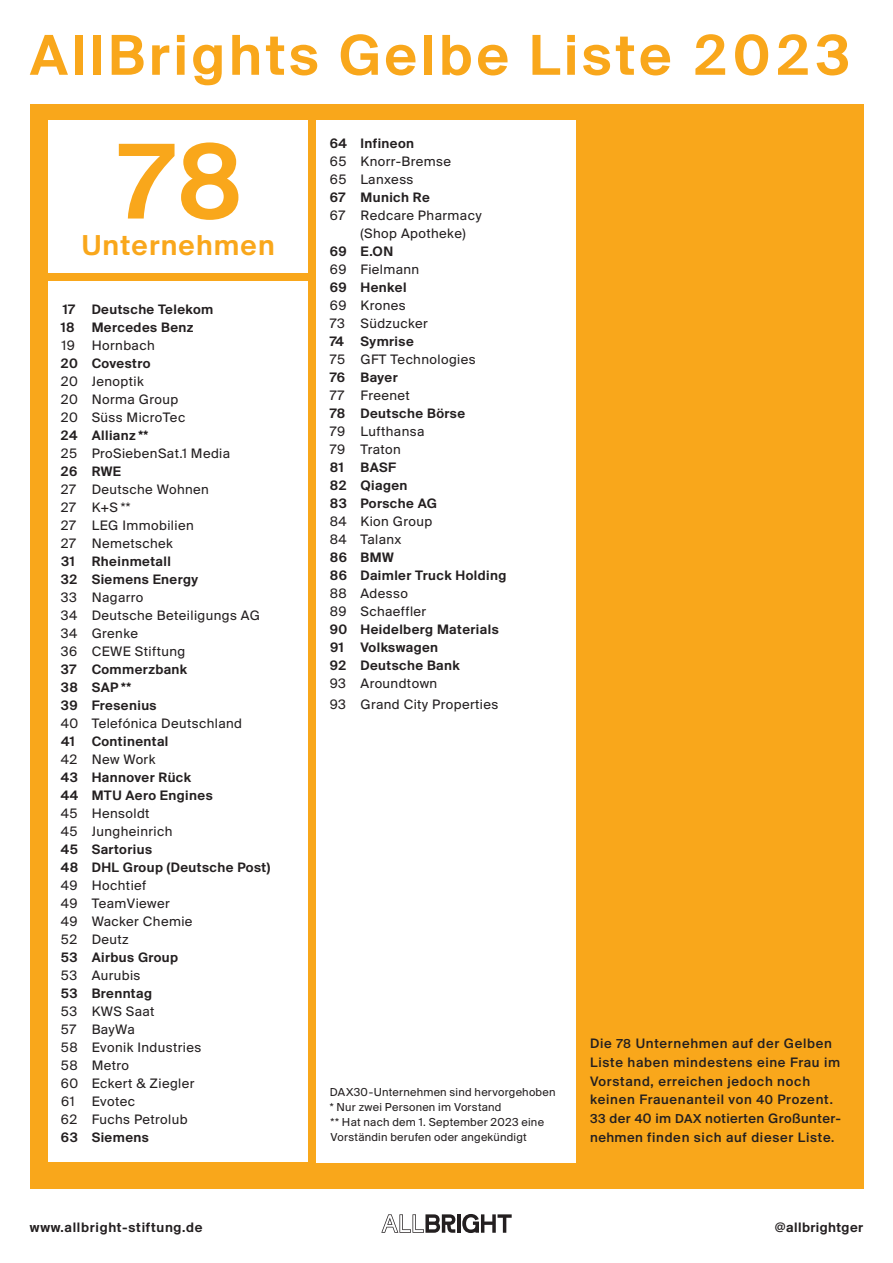
<style>
.page{position:relative;width:893px;height:1263px;background:#fff}
.page>*{position:absolute;margin:0;border:0;box-sizing:border-box;transform-origin:0 0}
.t1{font:112.5px "Suisse BP Intl Antique";color:#f9a71b}
.t2{font:60px "Suisse BP Intl Antique";letter-spacing:.06em;color:#f9a71b}
.t3{font:30px "Suisse BP Intl Antique";letter-spacing:.04em;color:#f9a71b}
.t4{font:14.25px/18px "Suisse BP Intl";letter-spacing:.03em;color:#231f20}
.t5{font:14.25px/18px "Suisse BP Intl Antique";letter-spacing:.03em;color:#231f20}
.t6{font:500 14.25px/18.8px "Suisse BP Intl";letter-spacing:.05em;color:#231f20}
.t7{font:14.25px "Suisse BP Intl Antique";letter-spacing:.05em;color:#231f20}
.t8{font:12px/15px "Suisse BP Intl";letter-spacing:.02em;color:#231f20}
.s1{font-size:13.5px}
</style>
<div class="page">
<div style="left:30px;top:104px;width:833px;height:1084px;background:#f9a71b"></div>
<div style="left:48px;top:281px;width:260px;height:881px;background:#fff"></div>
<div style="left:316px;top:120px;width:259px;height:1042px;background:#fff"></div>
<div style="left:48px;top:120px;width:260px;height:152px;background:#fff"></div>
<hr style="left:457px;top:1214px;width:4px;height:19px;background:#231f20">
<svg style="left:381px;top:1214px;width:74px;height:19px"></svg>
<svg style="left:462px;top:1214px;width:50px;height:19px"></svg>
<h2 class="t2" style="left:30px;top:19px;width:822px">AllBrights Gelbe Liste 2023</h2>
<h1 class="t1" style="left:111px;top:115px;width:135px">78</h1>
<h3 class="t3" style="left:82px;top:227px;width:194px">Unternehmen</h3>
<p class="t5" style="left:61px;top:300px;width:154px">17 Deutsche Telekom<br>18 Mercedes Benz</p>
<p class="t4" style="left:61px;top:336px;width:95px">19 Hornbach</p>
<p class="t5" style="left:61px;top:354px;width:91px">20 Covestro</p>
<p class="t4" style="left:61px;top:372px;width:126px">20 Jenoptik<br>20 Norma Group<br>20 Süss MicroTec</p>
<p class="t5" style="left:61px;top:426px;width:89px">24 Allianz **</p>
<p class="t4" style="left:61px;top:444px;width:171px">25 ProSiebenSat.1 Media</p>
<p class="t5" style="left:61px;top:462px;width:62px">26 RWE</p>
<p class="t4" style="left:61px;top:480px;width:149px">27 Deutsche Wohnen<br>27 K+S **<br>27 LEG Immobilien<br>27 Nemetschek</p>
<p class="t5" style="left:61px;top:552px;width:139px">31 Rheinmetall<br>32 Siemens Energy</p>
<p class="t4" style="left:61px;top:588px;width:201px">33 Nagarro<br>34 Deutsche Beteiligungs AG<br>34 Grenke<br>36 CEWE Stiftung</p>
<p class="t5" style="left:61px;top:660px;width:128px">37 Commerzbank<br>38 SAP **<br>39 Fresenius</p>
<p class="t4" style="left:61px;top:714px;width:183px">40 Telefónica Deutschland</p>
<p class="t5" style="left:61px;top:732px;width:109px">41 Continental</p>
<p class="t4" style="left:61px;top:750px;width:96px">42 New Work</p>
<p class="t5" style="left:61px;top:768px;width:153px">43 Hannover Rück<br>44 MTU Aero Engines</p>
<p class="t4" style="left:61px;top:804px;width:113px">45 Hensoldt<br>45 Jungheinrich</p>
<p class="t5" style="left:61px;top:840px;width:211px">45 Sartorius<br>48 DHL Group (Deutsche Post)</p>
<p class="t4" style="left:61px;top:876px;width:133px">49 Hochtief<br>49 TeamViewer<br>49 Wacker Chemie<br>52 Deutz</p>
<p class="t5" style="left:61px;top:948px;width:119px">53 Airbus Group</p>
<p class="t4" style="left:61px;top:966px;width:81px">53 Aurubis</p>
<p class="t5" style="left:61px;top:984px;width:93px">53 Brenntag</p>
<p class="t4" style="left:61px;top:1002px;width:142px">53 KWS Saat<br>57 BayWa<br>58 Evonik Industries<br>58 Metro<br>60 Eckert &amp; Ziegler<br>61 Evotec<br>62 Fuchs Petrolub</p>
<p class="t5" style="left:61px;top:1128px;width:89px">63 Siemens</p>
<p class="t5" style="left:330px;top:134px;width:86px">64 Infineon</p>
<p class="t4" style="left:330px;top:152px;width:123px">65 Knorr-Bremse<br>65 Lanxess</p>
<p class="t5" style="left:330px;top:188px;width:101px">67 Munich Re</p>
<p class="t4" style="left:360px;top:206px;width:123px;text-indent:-31px">67 Redcare Pharmacy (Shop Apotheke)</p>
<p class="t5" style="left:330px;top:242px;width:65px">69 E.ON</p>
<p class="t4" style="left:330px;top:260px;width:91px">69 Fielmann</p>
<p class="t5" style="left:330px;top:278px;width:78px">69 Henkel</p>
<p class="t4" style="left:330px;top:296px;width:100px">69 Krones<br>73 Südzucker</p>
<p class="t5" style="left:330px;top:332px;width:86px">74 Symrise</p>
<p class="t4" style="left:330px;top:350px;width:147px">75 GFT Technologies</p>
<p class="t5" style="left:330px;top:368px;width:69px">76 Bayer</p>
<p class="t4" style="left:330px;top:386px;width:81px">77 Freenet</p>
<p class="t5" style="left:330px;top:404px;width:137px">78 Deutsche Börse</p>
<p class="t4" style="left:330px;top:422px;width:96px">79 Lufthansa<br>79 Traton</p>
<p class="t5" style="left:330px;top:458px;width:109px">81 BASF<br>82 Qiagen<br>83 Porsche AG</p>
<p class="t4" style="left:330px;top:512px;width:104px">84 Kion Group<br>84 Talanx</p>
<p class="t5" style="left:330px;top:548px;width:178px">86 BMW<br>86 Daimler Truck Holding</p>
<p class="t4" style="left:330px;top:584px;width:98px">88 Adesso<br>89 Schaeffler</p>
<p class="t5" style="left:330px;top:620px;width:170px">90 Heidelberg Materials<br>91 Volkswagen<br>92 Deutsche Bank</p>
<p class="t4" style="left:330px;top:672px;width:170px;line-height:21px">93 Aroundtown<br>93 Grand City Properties</p>
<p class="t8" style="left:330px;top:1084px;width:227px">DAX30-Unternehmen sind hervorgehoben * Nur zwei Personen im Vorstand<br>** Hat nach dem 1. September 2023 eine Vorständin berufen oder angekündigt</p>
<p class="t6" style="left:590px;top:1034px;width:252px">Die <span class="s1">78</span> Unternehmen auf der Gelben Liste haben mindestens eine Frau im Vorstand, erreichen jedoch noch keinen Frauenanteil von <span class="s1">40</span> Prozent.<br><span class="s1">33</span> der <span class="s1">4</span>0 im <span class="s1">DAX</span> notierten Großunter&shy;nehmen finden sich auf dieser Liste.</p>
<p class="t7" style="left:30px;top:1219px;width:174px">www.allbright-stiftung.de</p>
<p class="t5" style="left:775px;top:1218px;width:90px">@allbrightger</p>
</div>
